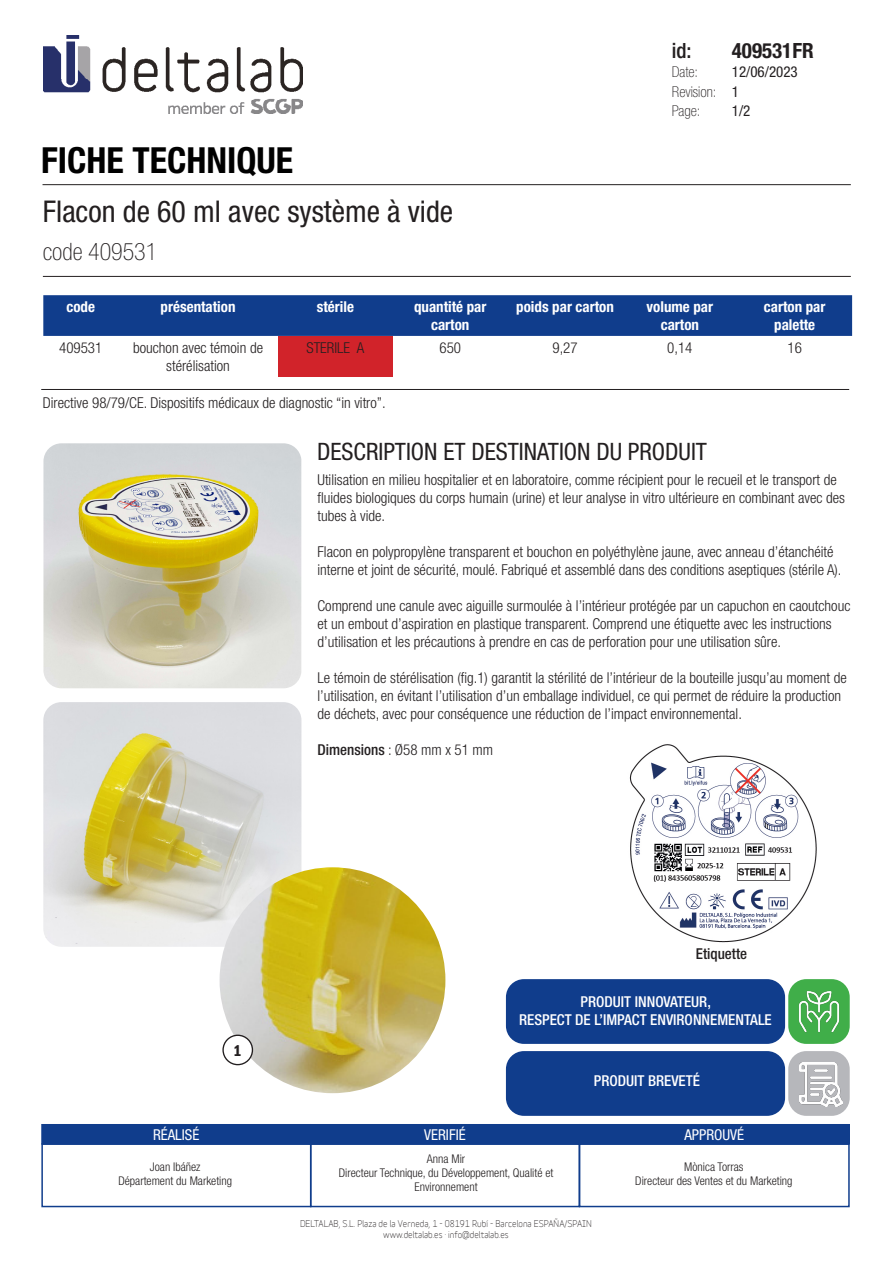
<style>
.page{position:relative;width:893px;height:1263px;background:#fff}
.page>*{position:absolute;margin:0;border:0;box-sizing:border-box;transform-origin:0 0}
.t1{font:700 condensed 36px "Helvetica Neue LT Std";color:#000}
.t2{font:condensed 30px "Helvetica Neue LT Std";color:#231f20}
.t3{font:condensed 24px "Helvetica Neue LT Std";color:#231f20}
.t4{font:100 condensed 24px "Helvetica Neue LT Std";color:#231f20}
.t5{font:700 condensed 21px "Helvetica Neue LT Std";color:#231f20}
.t6{font:500 condensed 21px "Helvetica Neue LT Std";color:#231f20}
.t7{font:600 condensed 16.2px "Franklin Gothic";color:#231f20}
.t8{font:300 condensed 15px/18px "Helvetica Neue LT Std";color:#231f20}
.t9{font:700 condensed 15px/18px "Helvetica Neue LT Std";color:#fff;text-align:center}
.t10{font:500 condensed 15px/18px "Helvetica Neue LT Std";color:#fff;text-align:center}
.t11{font:100 condensed 15px/19.5px "Helvetica Neue LT Std";color:#231f20}
.t12{font:condensed 15px "Helvetica Neue LT Std";color:#fff}
.t13{font:500 condensed 15px "Helvetica Neue LT Std";color:#231f20}
.t14{font:condensed 15px "Helvetica Neue LT Std";color:#231f20}
.t15{font:300 condensed 12px/14.4px "Helvetica Neue LT Std";color:#231f20;text-align:center}
.t16{font:9px/11.2px "Variable";color:#231f20;text-align:center}
.s1{font-weight:400}
.s2{font-weight:500}
</style>
<div class="page">
<hr style="left:43px;top:184px;width:808px;height:1px;background:#231f20">
<hr style="left:43px;top:276px;width:808px;height:1px;background:#231f20">
<img style="left:43px;top:36px;width:259px;height:78px">
<div style="left:41px;top:1143px;width:270px;height:64px;border:2px solid #103d8c"></div>
<div style="left:310px;top:1143px;width:270px;height:64px;border:2px solid #103d8c"></div>
<div style="left:579px;top:1143px;width:271px;height:64px;border:2px solid #103d8c"></div>
<div style="left:42px;top:1124px;width:269px;height:20px;background:#103d8c"></div>
<div style="left:311px;top:1124px;width:268px;height:20px;background:#103d8c"></div>
<div style="left:579px;top:1124px;width:270px;height:20px;background:#103d8c"></div>
<hr style="left:41px;top:389px;width:808px;height:1px;background:#231f20">
<div style="left:43px;top:295px;width:809px;height:41px;background:#103d8c"></div>
<div style="left:278px;top:336px;width:115px;height:41px;background:#d1232a"></div>
<img style="left:43px;top:443px;width:258px;height:245px">
<img style="left:43px;top:702px;width:258px;height:245px">
<img style="left:220px;top:867px;width:225px;height:226px;border-radius:113px">
<div style="left:223px;top:1035px;width:29px;height:29px;background:#fff;border-radius:50%"></div>
<div style="left:222px;top:1034px;width:31px;height:31px;border:1px solid #231f20;border-radius:50%"></div>
<img style="left:629px;top:744px;width:188px;height:199px">
<div style="left:506px;top:979px;width:279px;height:65px;background:#103d8c;border-radius:18px"></div>
<div style="left:506px;top:1051px;width:279px;height:65px;background:#103d8c;border-radius:18px"></div>
<div style="left:788px;top:979px;width:62px;height:65px;background:#40ae49;border-radius:18px"></div>
<div style="left:788px;top:1051px;width:62px;height:65px;background:#b6b7bb;border-radius:18px"></div>
<img style="left:799px;top:991px;width:41px;height:42px">
<img style="left:799px;top:1063px;width:44px;height:43px">
<h1 class="t1" style="left:41px;top:139px;width:253px">FICHE TECHNIQUE</h1>
<h2 class="t2" style="left:43px;top:194px;width:412px">Flacon de 60 ml avec système à vide</h2>
<h3 class="t4" style="left:43px;top:238px;width:116px">code 409531</h3>
<h3 class="t6" style="left:672px;top:38px;width:21px">id:</h3>
<h3 class="t5" style="left:732px;top:37px;width:83px">409531FR</h3>
<p class="t11" style="left:672px;top:62px;width:28px">Date:</p>
<p class="t11" style="left:672px;top:62px;width:127px;text-indent:60px"><span class="s1">12/06/2023<br></span>Revision: <span class="s1">1<br></span>Page:</p>
<p class="t14" style="left:732px;top:102px;width:20px">1/2</p>
<p class="t9" style="left:66px;top:297px;width:30px">code</p>
<p class="t9" style="left:161px;top:297px;width:76px">présentation</p>
<p class="t9" style="left:317px;top:297px;width:39px">stérile</p>
<p class="t9" style="left:414px;top:297px;width:74px">quantité par carton</p>
<p class="t9" style="left:516px;top:297px;width:99px">poids par carton</p>
<p class="t9" style="left:647px;top:297px;width:68px">volume par carton</p>
<p class="t9" style="left:764px;top:297px;width:63px">carton par palette</p>
<p class="t8" style="left:59px;top:338px;width:45px">409531</p>
<p class="t8" style="left:133px;top:338px;width:131px;text-align:center">bouchon avec témoin de stérélisation</p>
<p class="t8" style="left:306px;top:338px;width:59px">STERILE A</p>
<p class="t8" style="left:439px;top:338px;width:23px">650</p>
<p class="t8" style="left:552px;top:338px;width:27px">9,27</p>
<p class="t8" style="left:667px;top:338px;width:27px">0,14</p>
<p class="t8" style="left:787px;top:338px;width:16px">16</p>
<p class="t8" style="left:43px;top:393px;width:344px">Directive 98/79/CE. Dispositifs médicaux de diagnostic “in vitro”.</p>
<h3 class="t3" style="left:317px;top:438px;width:391px">DESCRIPTION ET DESTINATION DU PRODUIT</h3>
<p class="t8" style="left:317px;top:471px;width:529px">Utilisation en milieu hospitalier et en laboratoire, comme récipient pour le recueil et le transport de fluides biologiques du corps humain (urine) et leur analyse in vitro ultérieure en combinant avec des tubes à vide.</p>
<p class="t8" style="left:317px;top:543px;width:525px">Flacon en polypropylène transparent et bouchon en polyéthylène jaune, avec anneau d’étanchéité interne et joint de sécurité, moulé. Fabriqué et assemblé dans des conditions aseptiques (stérile A).</p>
<p class="t8" style="left:317px;top:597px;width:534px">Comprend une canule avec aiguille surmoulée à l’intérieur protégée par un capuchon en caoutchouc et un embout d’aspiration en plastique transparent. Comprend une étiquette avec les instructions d’utilisation et les précautions à prendre en cas de perforation pour une utilisation sûre.</p>
<p class="t8" style="left:317px;top:669px;width:531px">Le témoin de stérélisation (fig.1) garantit la stérilité de l’intérieur de la bouteille jusqu’au moment de l’utilisation, en évitant l’utilisation d’un emballage individuel, ce qui permet de réduire la production de déchets, avec pour conséquence une réduction de l’impact environnemental.</p>
<p class="t8" style="left:317px;top:741px;width:177px"><span class="s2">Dimensions</span> : Ø58 mm x 51 mm</p>
<p class="t7" style="left:233px;top:1039px;width:10px">1</p>
<p class="t13" style="left:696px;top:944px;width:53px">Etiquette</p>
<p class="t10" style="left:519px;top:992px;width:254px">PRODUIT INNOVATEUR,<br>RESPECT DE L’IMPACT ENVIRONNEMENTALE</p>
<p class="t10" style="left:594px;top:1072px;width:108px">PRODUIT BREVETÉ</p>
<p class="t12" style="left:153px;top:1126px;width:48px">RÉALISÉ</p>
<p class="t12" style="left:424px;top:1126px;width:43px">VERIFIÉ</p>
<p class="t12" style="left:684px;top:1126px;width:61px">APPROUVÉ</p>
<p class="t15" style="left:339px;top:1151px;width:216px">Anna Mir<br>Directeur Technique, du Développement, Qualité et<br>Environnement</p>
<p class="t15" style="left:635px;top:1159px;width:159px">Mònica Torras<br>Directeur des Ventes et du Marketing</p>
<p class="t15" style="left:118px;top:1159px;width:115px">Joan Ibáñez<br>Département du Marketing</p>
<p class="t16" style="left:300px;top:1217px;width:293px">DELTALAB, S.L. Plaza de la Verneda, 1 - 08191 Rubí - Barcelona ESPAÑA/SPAIN www.deltalab.es · info@deltalab.es</p>
</div>
